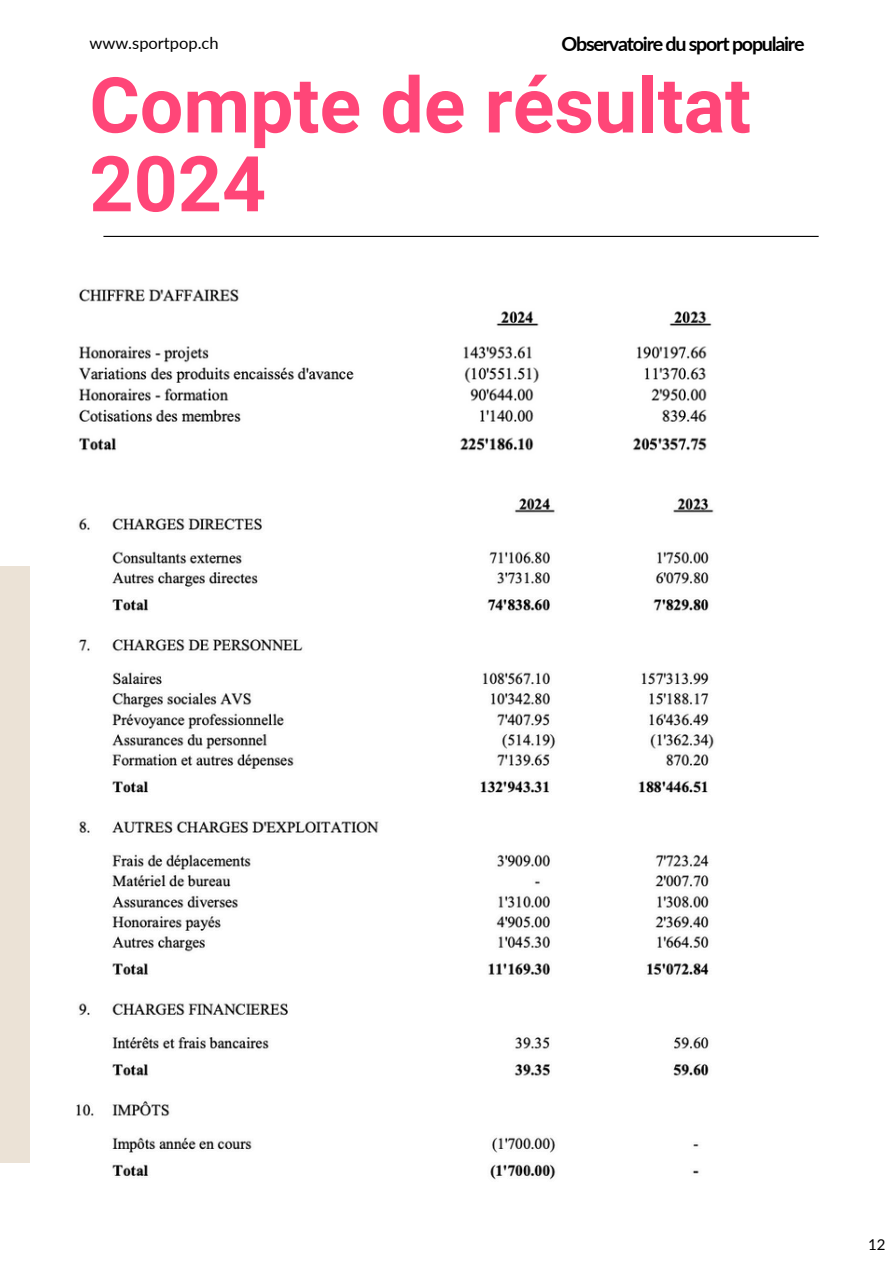
<style>
.page{position:relative;width:894px;height:1264px;background:#fff}
.page>*{position:absolute;margin:0;border:0;box-sizing:border-box;transform-origin:0 0}
.t1{font:700 76.95px/78.8px "Roboto";color:#ff4678}
.t2{font:700 19.65px "Lato";letter-spacing:-.065em;color:#000}
.t3{font:16.5px "Lato";color:#000}
.t4{font:15px "Lato";color:#000}
</style>
<div class="page">
<hr style="left:103px;top:236px;width:715px;height:1px;background:#000">
<div style="left:0;top:566px;width:29px;height:596px;background:#ebe2d6"></div>
<img style="left:79px;top:289px;width:633px;height:162px">
<img style="left:77px;top:498px;width:637px;height:682px">
<p class="t3" style="left:89px;top:33px;width:131px">www.sportpop.ch</p>
<p class="t2" style="left:561px;top:32px;width:244px">Observatoire du sport populaire</p>
<h1 class="t1" style="left:89px;top:67px;width:663px">Compte de résultat<br>2024</h1>
<p class="t4" style="left:867px;top:1235px;width:19px">12</p>
</div>
